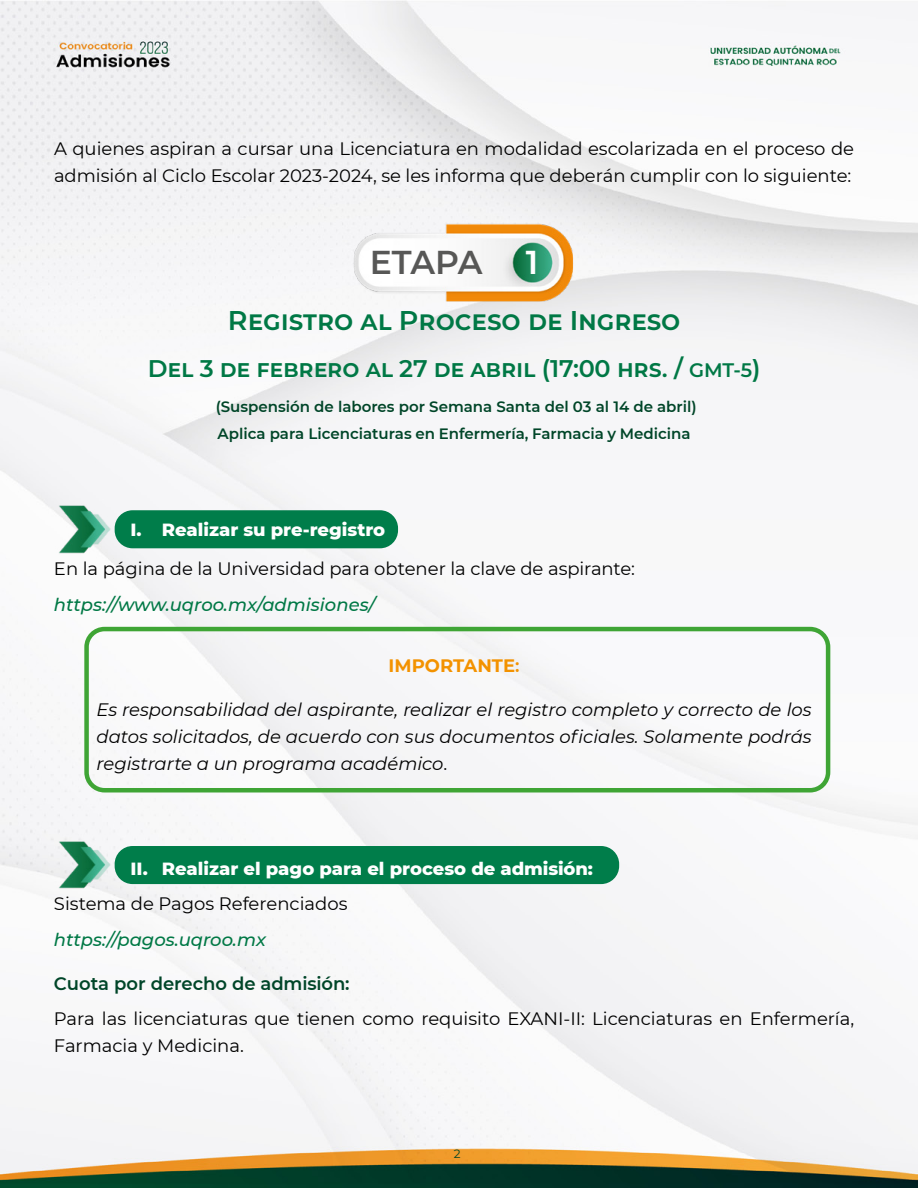
<style>
.page{position:relative;width:918px;height:1188px;background:#fff}
.page>*{position:absolute;margin:0;border:0;box-sizing:border-box;transform-origin:0 0}
.t1{font:600 33px "Montserrat";letter-spacing:-.02em;color:#575756}
.t2{font:600 33px "Montserrat";color:#fff}
.t3{font:600 27px "Montserrat";color:#007845}
.t4{font:600 24px "Montserrat";letter-spacing:-.01em;color:#007845}
.t5{font:18px/27px "Montserrat";color:#000}
.t6{font:italic 18px/27px "Montserrat";color:#000;text-align:justify}
.t7{font:800 18px "Montserrat";color:#fff}
.t8{font:italic 500 18px "Montserrat";color:#007845}
.t9{font:600 18px "Montserrat";color:#004528}
.t10{font:700 18px "Montserrat";color:#f39200}
.t11{font:600 15px/27px "Montserrat";color:#004528}
.t12{font:12px "Montserrat";color:#004528}
.s1{font-size:19.5px}
.s2{font-weight:600}
.s3{font-style:normal}
</style>
<div class="page">
<img style="left:0;top:0;width:918px;height:1188px">
<div style="left:84px;top:627px;width:746px;height:165px;border:4px solid #3fa535;border-radius:18px"></div>
<img style="left:55px;top:502px;width:59px;height:52px">
<img style="left:55px;top:838px;width:59px;height:52px">
<div style="left:115px;top:510px;width:283px;height:38px;background:#007d4a;border-radius:18px"></div>
<div style="left:115px;top:846px;width:504px;height:38px;background:#007d4a;border-radius:18px"></div>
<img style="left:346px;top:215px;width:236px;height:95px">
<p class="t5" style="left:54px;top:135px;width:802px">A quienes aspiran a cursar una Licenciatura en modalidad escolarizada en el proceso de admisión al Ciclo Escolar 2023-2024, se les informa que deberán cumplir con lo siguiente:</p>
<h1 class="t1" style="left:370px;top:239px;width:114px">ETAPA</h1>
<h1 class="t2" style="left:526px;top:239px;width:14px">1</h1>
<h2 class="t3" style="left:228px;top:301px;width:454px">Registro al Proceso de Ingreso</h2>
<h3 class="t4" style="left:148px;top:351px;width:614px">Del 3 de febrero al 27 de abril (17:00 hrs. / <span class="s1">GMT-5</span>)</h3>
<p class="t11" style="left:216px;top:393px;width:482px">(Suspensión de labores por Semana Santa del 03 al 14 de abril)<br>Aplica para Licenciaturas en Enfermería, Farmacia y Medicina</p>
<p class="t7" style="left:131px;top:516px;width:256px">I. Realizar su pre-registro</p>
<p class="t5" style="left:54px;top:555px;width:582px">En la página de la Universidad para obtener la clave de aspirante:</p>
<p class="t8" style="left:54px;top:592px;width:323px">https://www.uqroo.mx/admisiones/</p>
<p class="t10" style="left:389px;top:653px;width:132px">IMPORTANTE<span class="s2">:</span></p>
<p class="t6" style="left:97px;top:695px;width:717px">Es responsabilidad del aspirante, realizar el registro completo y correcto de los datos solicitados, de acuerdo con sus documentos oficiales. Solamente podrás registrarte a un programa académico<span class="s3">.</span></p>
<p class="t7" style="left:131px;top:855px;width:464px">II. Realizar el pago para el proceso de admisión:</p>
<p class="t5" style="left:54px;top:890px;width:295px">Sistema de Pagos Referenciados</p>
<p class="t8" style="left:54px;top:927px;width:214px">https://pagos.uqroo.mx</p>
<p class="t9" style="left:54px;top:971px;width:297px">Cuota por derecho de admisión:</p>
<p class="t5" style="left:54px;top:1005px;width:802px">Para las licenciaturas que tienen como requisito EXANI-II: Licenciaturas en Enfermería,<br>Farmacia y Medicina.</p>
<p class="t12" style="left:454px;top:1146px;width:8px">2</p>
</div>
